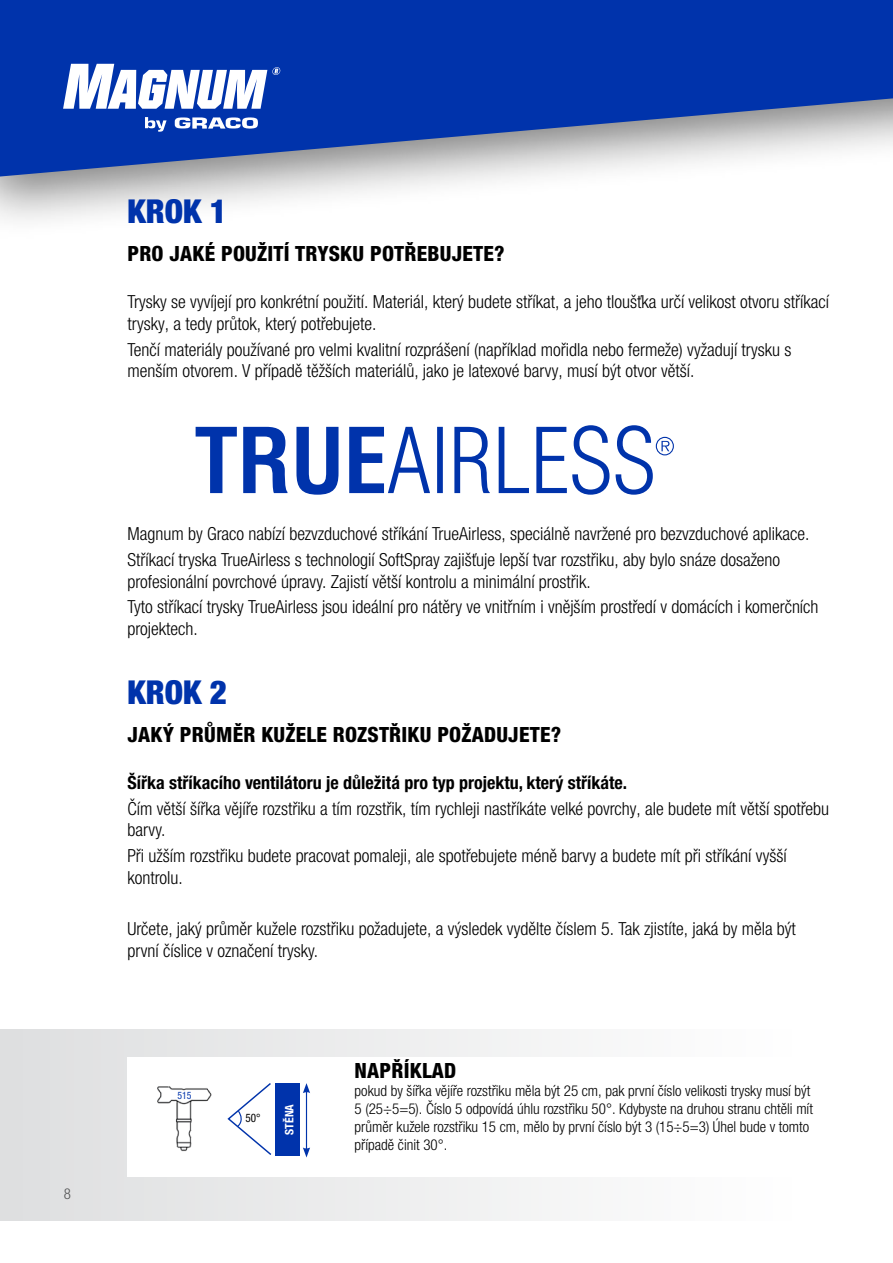
<style>
.page{position:relative;width:893px;height:1263px;background:#fff}
.page>*{position:absolute;margin:0;border:0;box-sizing:border-box;transform-origin:0 0}
.t1{font:900 condensed 33px "Helvetica Neue LTW1 G";color:#0033ab}
.t2{font:800 condensed 21px "Helvetica Neue LTW1 G";letter-spacing:.01em;color:#000}
.t3{font:300 condensed 18px/21.6px "Helvetica Neue LTW1 G";color:#000}
.t4{font:700 condensed 18px "Helvetica Neue LTW1 G";color:#000}
.t5{font:300 condensed 15px/18px "Helvetica Neue LTW1 G";color:#000}
.t6{font:700 condensed 11.7px "Helvetica Neue LTW1 G";color:#fff}
.t7{font:condensed 11.7px "Helvetica Neue LTW1 G";color:#000;scale:.95 1}
.t8{font:condensed 10.2px "Helvetica Neue LTW1 G";color:#0033ab;scale:.95 1}
</style>
<div class="page">
<div style="left:0;top:1029px;width:893px;height:191px;background:linear-gradient(to right,#dedfe0,#fff)"></div>
<svg style="left:196px;top:425px;width:478px;height:70px"></svg>
<hr style="left:892px;top:1029px;width:1px;height:234px;background:#0033ab">
<div style="left:128px;top:1057px;width:765px;height:119px;background:#fff"></div>
<img style="left:157px;top:1086px;width:55px;height:66px">
<svg style="left:227px;top:1083px;width:45px;height:72px"></svg>
<hr style="left:306px;top:1091px;width:1px;height:59px;background:#0033ab">
<svg style="left:303px;top:1083px;width:7px;height:10px"></svg>
<svg style="left:303px;top:1147px;width:7px;height:10px"></svg>
<div style="left:0;top:0;width:893px;height:239px;background:#000;opacity:.51"></div>
<svg style="left:0;top:0;width:893px;height:177px;background:#3157b3"></svg>
<svg style="left:63px;top:64px;width:217px;height:45px"></svg>
<svg style="left:175px;top:117px;width:83px;height:12px"></svg>
<svg style="left:145px;top:117px;width:22px;height:15px"></svg>
<div style="left:275px;top:1083px;width:25px;height:73px;background:#0033ab"></div>
<h1 class="t1" style="left:128px;top:192px;width:101px">KROK 1</h1>
<p class="t2" style="left:128px;top:241px;width:379px">PRO JAKÉ POUŽITÍ TRYSKU POTŘEBUJETE?</p>
<p class="t3" style="left:128px;top:291px;width:703px">Trysky se vyvíjejí pro konkrétní použití. Materiál, který budete stříkat, a jeho tloušťka určí velikost otvoru stříkací trysky, a tedy průtok, který potřebujete.</p>
<p class="t3" style="left:128px;top:339px;width:665px">Tenčí materiály používané pro velmi kvalitní rozprášení (například mořidla nebo fermeže) vyžadují trysku s menším otvorem. V případě těžších materiálů, jako je latexové barvy, musí být otvor větší.</p>
<p class="t5" style="left:64px;top:1185px;width:9px">8</p>
<p class="t3" style="left:128px;top:521px;width:683px;line-height:25.8px">Magnum by Graco nabízí bezvzduchové stříkání TrueAirless, speciálně navržené pro bezvzduchové aplikace.<br>Stříkací tryska TrueAirless s technologií SoftSpray zajišťuje lepší tvar rozstřiku, aby bylo snáze dosaženo</p>
<p class="t3" style="left:128px;top:568px;width:692px;line-height:25.8px">profesionální povrchové úpravy. Zajistí větší kontrolu a minimální prostřik.<br>Tyto stříkací trysky TrueAirless jsou ideální pro nátěry ve vnitřním i vnějším prostředí v domácích i komerčních</p>
<p class="t3" style="left:128px;top:618px;width:72px">projektech.</p>
<h1 class="t1" style="left:128px;top:672px;width:101px">KROK 2</h1>
<p class="t2" style="left:128px;top:722px;width:435px">JAKÝ PRŮMĚR KUŽELE ROZSTŘIKU POŽADUJETE?</p>
<p class="t4" style="left:128px;top:771px;width:501px">Šířka stříkacího ventilátoru je důležitá pro typ projektu, který stříkáte.</p>
<p class="t3" style="left:128px;top:797px;width:703px">Čím větší šířka vějíře rozstřiku a tím rozstřik, tím rychleji nastříkáte velké povrchy, ale budete mít větší spotřebu barvy.</p>
<p class="t3" style="left:128px;top:845px;width:661px">Při užším rozstřiku budete pracovat pomaleji, ale spotřebujete méně barvy a budete mít při stříkání vyšší kontrolu.</p>
<p class="t3" style="left:128px;top:918px;width:670px">Určete, jaký průměr kužele rozstřiku požadujete, a výsledek vydělte číslem 5. Tak zjistíte, jaká by měla být první číslice v označení trysky.</p>
<p class="t8" style="left:178px;top:1089px;width:16px">515</p>
<p class="t7" style="left:245px;top:1111px;width:17px">50°</p>
<p class="t6" style="left:282px;top:1135px;width:32px;rotate:-90deg">STĚNA</p>
<p class="t2" style="left:355px;top:1058px;width:103px">NAPŘÍKLAD</p>
<p class="t5" style="left:355px;top:1082px;width:460px">pokud by šířka vějíře rozstřiku měla být 25 cm, pak první číslo velikosti trysky musí být 5 (25÷5=5). Číslo 5 odpovídá úhlu rozstřiku 50°. Kdybyste na druhou stranu chtěli mít průměr kužele rozstřiku 15 cm, mělo by první číslo být 3 (15÷5=3) Úhel bude v tomto případě činit 30°.</p>
</div>
